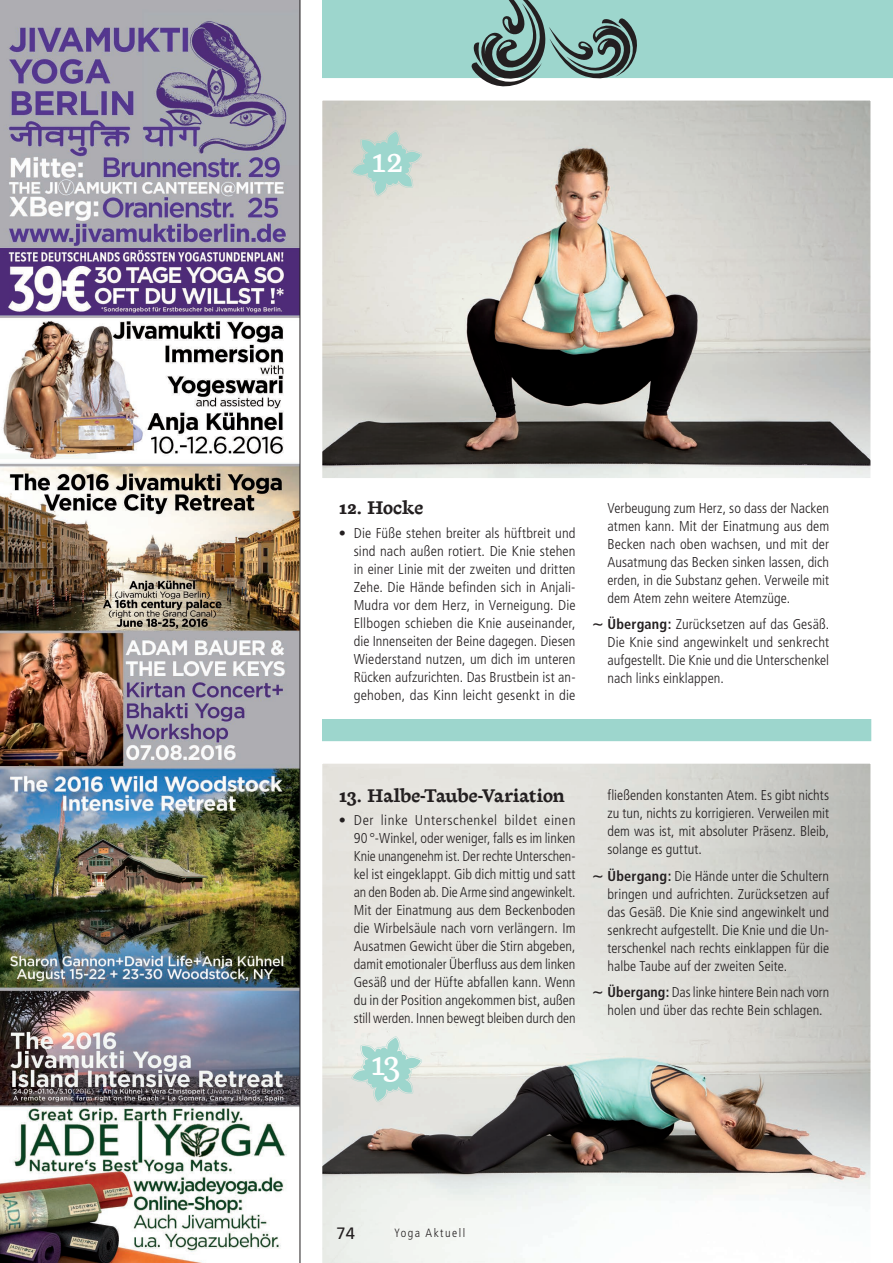
<style>
.page{position:relative;width:893px;height:1263px;background:#fff}
.page>*{position:absolute;margin:0;border:0;box-sizing:border-box;transform-origin:0 0}
.t1{font:38.55px "Baldufa";color:#fff}
.t2{font:700 19.5px "Baldufa";letter-spacing:-.01em;color:#231f20}
.t3{font:16.5px "Frutiger";color:#231f20}
.t4{font:300 condensed 14.25px/18px "Frutiger";letter-spacing:.005em;color:#231f20;text-align:justify}
.t5{font:300 condensed 12px "Frutiger";letter-spacing:.125em;color:#231f20}
.s1{font-size:21px}
.s2{font-family:"Baldufa";font-weight:400;font-style:italic;font-stretch:normal;font-size:18px}
.s3{font-weight:700}
</style>
<div class="page">
<div style="left:322px;top:0;width:571px;height:1263px;background:#9dd6cd"></div>
<div style="left:298px;top:419px;width:595px;height:300px;background:#fff"></div>
<img style="left:323px;top:101px;width:547px;height:376px">
<div style="left:300px;top:78px;width:593px;height:422px;border:22px solid #fff"></div>
<svg style="left:871px;top:284px;width:22px;height:457px"></svg>
<svg style="left:322px;top:741px;width:571px;height:522px;background:#d4d4cf"></svg>
<svg style="left:351px;top:1036px;width:71px;height:66px"></svg>
<svg style="left:351px;top:130px;width:71px;height:66px"></svg>
<svg style="left:464px;top:0;width:177px;height:94px"></svg>
<img style="left:0;top:0;width:300px;height:1263px">
<hr style="left:300px;top:0;width:1px;height:1263px;background:#231f20">
<h1 class="t1" style="left:372px;top:137px;width:33px">12</h1>
<h2 class="t2" style="left:339px;top:496px;width:86px"><span class="s1">12.</span> Hocke</h2>
<p class="t4" style="left:354px;top:524px;width:223px;text-indent:-15px">• Die Füße stehen breiter als hüftbreit und sind nach außen rotiert. Die Knie stehen in einer Linie mit der zweiten und dritten Zehe. Die Hände befinden sich in Anjali-Mudra vor dem Herz, in Verneigung. Die Ellbogen schieben die Knie auseinander, die Innenseiten der Beine dagegen. Diesen Wiederstand nutzen, um dich im unteren Rücken aufzurichten. Das Brustbein ist an&shy;gehoben, das Kinn leicht gesenkt in die</p>
<p class="t4" style="left:607px;top:499px;width:223px">Verbeugung zum Herz, so dass der Nacken atmen kann. Mit der Einatmung aus dem Becken nach oben wachsen, und mit der Ausatmung das Becken sinken lassen, dich erden, in die Substanz gehen. Verweile mit dem Atem zehn weitere Atemzüge.</p>
<p class="t4" style="left:607px;top:616px;width:223px;text-indent:-15px"><span class="s2">~</span> <span class="s3">Übergang:</span> Zurücksetzen auf das Gesäß.<br>Die Knie sind angewinkelt und senkrecht aufgestellt. Die Knie und die Unterschenkel nach links einklappen.</p>
<h2 class="t2" style="left:339px;top:783px;width:228px"><span class="s1">13.</span> Halbe-Taube-Variation</h2>
<p class="t4" style="left:354px;top:811px;width:223px;text-indent:-15px">• Der linke Unterschenkel bildet einen 90 °-Winkel, oder weniger, falls es im linken Knie unangenehm ist. Der rechte Unterschen&shy;kel ist eingeklappt. Gib dich mittig und satt an den Boden ab. Die Arme sind angewinkelt.<br>Mit der Einatmung aus dem Beckenboden die Wirbelsäule nach vorn verlängern. Im Ausatmen Gewicht über die Stirn abgeben, damit emotionaler Überfluss aus dem linken Gesäß und der Hüfte abfallen kann. Wenn du in der Position angekommen bist, außen still werden. Innen bewegt bleiben durch den</p>
<h1 class="t1" style="left:371px;top:1039px;width:31px">13</h1>
<p class="t4" style="left:607px;top:786px;width:223px">fließenden konstanten Atem. Es gibt nichts zu tun, nichts zu korrigieren. Verweilen mit dem was ist, mit absoluter Präsenz. Bleib, solange es guttut.</p>
<p class="t4" style="left:607px;top:867px;width:223px;text-indent:-15px"><span class="s2">~</span> <span class="s3">Übergang:</span> Die Hände unter die Schultern bringen und aufrichten. Zurücksetzen auf das Gesäß. Die Knie sind angewinkelt und senkrecht aufgestellt. Die Knie und die Un&shy;terschenkel nach rechts einklappen für die halbe Taube auf der zweiten Seite.</p>
<p class="t4" style="left:593px;top:983px;width:238px;text-align:center"><span class="s2">~</span> <span class="s3">Übergang:</span> Das linke hintere Bein nach vorn holen und über das rechte Bein schlagen.</p>
<p class="t3" style="left:337px;top:1224px;width:20px">74</p>
<p class="t5" style="left:394px;top:1226px;width:72px">Yoga Aktuell</p>
</div>
